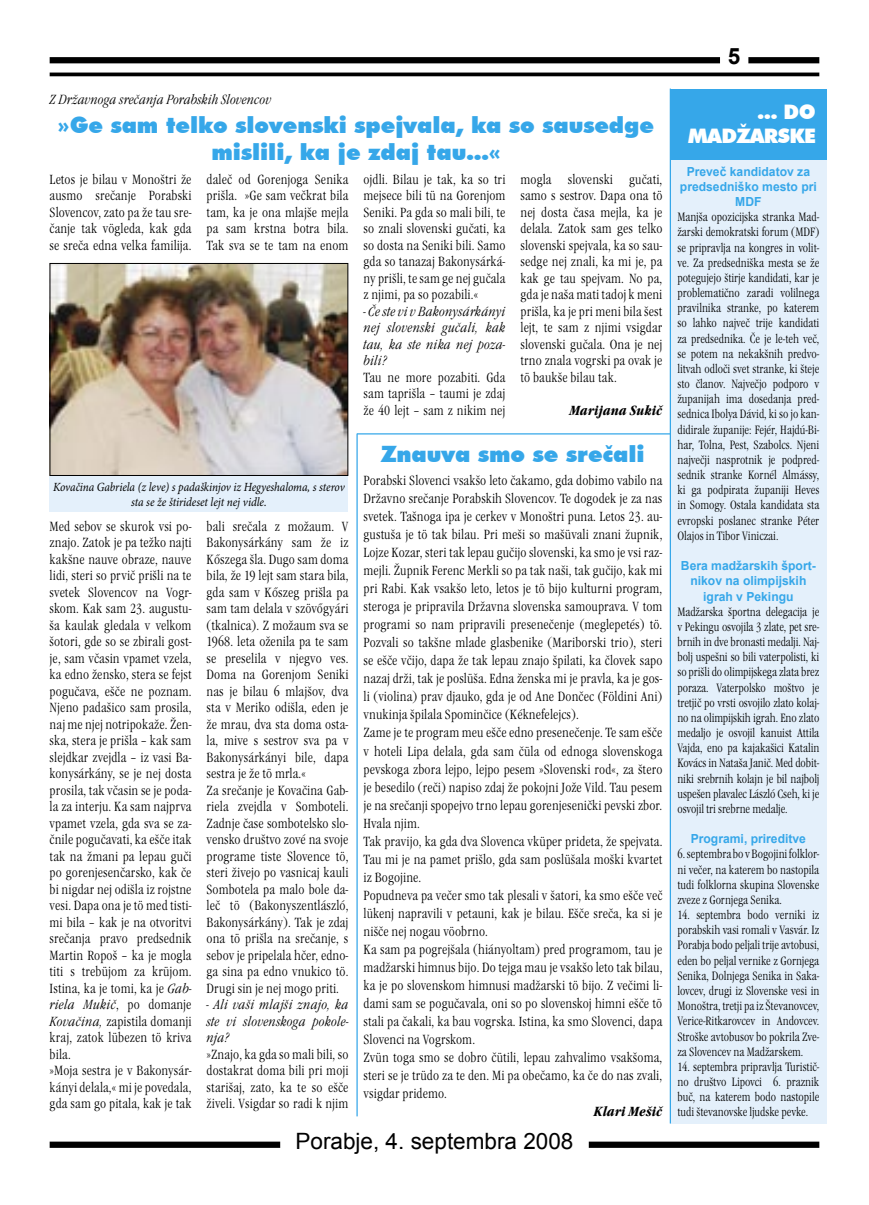
<style>
.page{position:relative;width:869px;height:1205px;background:#fff}
.page>*{position:absolute;margin:0;border:0;box-sizing:border-box;transform-origin:0 0}
.t1{font:900 22.5px/27px "Futura BT";color:#36a7e9;text-align:center}
.t2{font:22.5px "Arial";color:#000}
.t3{font:700 22.5px "Arial";color:#000}
.t4{font:900 20px/24px "Futura BT";letter-spacing:-.025em;color:#fff;text-align:right}
.t5{font:13.75px/16.5px "Garamond Itc TEE Ligh Cond";letter-spacing:.01em;color:#000;text-align:justify}
.t6{font:13.75px/16.5px "Garamond Itc TEE Ligh Cond Ital";letter-spacing:.01em;color:#000;text-align:justify}
.t7{font:italic 700 condensed 13.75px "Garamond Itc TEE";letter-spacing:.01em;color:#000}
.t8{font:12.5px/15.1px "Garamond Itc TEE Ligh Cond";color:#000;text-align:justify}
.t9{font:700 12.5px/15.1px "Arial";color:#36a7e9;text-align:center}
.t10{font:italic 12.5px/15px "Minion Pro";letter-spacing:-.005em;color:#000;text-align:center;scale:.9 1}
.s1{font-family:"Garamond Itc TEE Ligh Cond Ital"}
.s2{font-family:"Garamond Itc TEE Ligh Cond"}
</style>
<div class="page">
<div style="left:50px;top:1141px;width:230px;height:7px;background:#000"></div>
<div style="left:588px;top:1141px;width:231px;height:7px;background:#000"></div>
<hr style="left:50px;top:73px;width:769px;height:3px;background:#000">
<div style="left:748px;top:57px;width:71px;height:6px;background:#000"></div>
<div style="left:50px;top:57px;width:669px;height:6px;background:#000"></div>
<div style="left:670px;top:89px;width:156px;height:1034px;background:#e4f0fb"></div>
<div style="left:670px;top:89px;width:156px;height:70px;background:#36a7e9"></div>
<hr style="left:669px;top:89px;width:1px;height:1034px;background:#36a7e9">
<img style="left:52px;top:265px;width:294px;height:209px">
<div style="left:50px;top:263px;width:298px;height:213px;border:1px solid #000"></div>
<div style="left:50px;top:476px;width:298px;height:35px;background:#e4f0fb"></div>
<hr style="left:356px;top:433px;width:1px;height:683px;background:#36a7e9">
<hr style="left:357px;top:433px;width:313px;height:1px;background:#36a7e9">
<p class="t6" style="left:50px;top:92px;width:223px">Z Državnoga srečanja Porabskih Slovencov</p>
<h1 class="t1" style="left:58px;top:112px;width:597px">»Ge sam telko slovenski spejvala, ka so sausedge mislili, ka je zdaj tau…«</h1>
<p class="t5" style="left:50px;top:171px;width:143px">Letos je bilau v Monoštri že ausmo srečanje Porabski Slovencov, zato pa že tau sre&shy;čanje tak vögleda, kak gda se sreča edna velka familija.</p>
<p class="t5" style="left:206px;top:171px;width:143px">daleč od Gorenjoga Senika prišla. »Ge sam večkrat bila tam, ka je ona mlajše mejla pa sam krstna botra bila.<br>Tak sva se te tam na enom</p>
<p class="t10" style="left:53px;top:479px;width:325px">Kovačina Gabriela (z leve) s padaškinjov iz Hegyeshaloma, s sterov sta se že štirideset lejt nej vidle.</p>
<p class="t5" style="left:50px;top:518px;width:143px">Med sebov se skurok vsi po&shy;znajo. Zatok je pa težko najti kakšne nauve obraze, nauve lidi, steri so prvič prišli na te svetek Slovencov na Vogr&shy;skom. Kak sam 23. augustu&shy;ša kaulak gledala v velkom šotori, gde so se zbirali gost&shy;je, sam včasin vpamet vzela, ka edno žensko, stera se fejst pogučava, ešče ne poznam.<br>Njeno padašico sam prosila, naj me njej notripokaže. Žen&shy;ska, stera je prišla – kak sam slejdkar zvejdla – iz vasi Ba&shy;konysárkány, se je nej dosta prosila, tak včasin se je poda&shy;la za interju. Ka sam najprva vpamet vzela, gda sva se za&shy;čnile pogučavati, ka ešče itak tak na žmani pa lepau guči po gorenjesenčarsko, kak če bi nigdar nej odišla iz rojstne vesi. Dapa ona je tö med tisti&shy;mi bila – kak je na otvoritvi srečanja pravo predsednik Martin Ropoš – ka je mogla titi s trebüjom za krüjom.<br>Istina, ka je tomi, ka je <span class="s1">Gab-</span></p>
<p class="t6" style="left:50px;top:997px;width:143px">riela Mukič<span class="s2">, po domanje</span></p>
<p class="t5" style="left:50px;top:1013px;width:143px;text-align:left"><span class="s1">Kovačina,</span> zapistila domanji kraj, zatok lübezen tö kriva bila.<br>»Moja sestra je v Bakonysár&shy;kányi delala,« mi je povedala, gda sam go pitala, kak je tak</p>
<p class="t5" style="left:206px;top:518px;width:143px;text-align:left">bali srečala z možaum. V<br>Bakonysárkány sam že iz<br>Kőszega šla. Dugo sam doma bila, že 19 lejt sam stara bila, gda sam v Kőszeg prišla pa sam tam delala v szövőgyári (tkalnica). Z možaum sva se<br>1968. leta oženila pa te sam se preselila v njegvo ves.<br>Doma na Gorenjom Seniki nas je bilau 6 mlajšov, dva sta v Meriko odišla, eden je že mrau, dva sta doma osta&shy;la, mive s sestrov sva pa v<br>Bakonysárkányi bile, dapa sestra je že tö mrla.«<br>Za srečanje je Kovačina Gab&shy;riela zvejdla v Somboteli.<br>Zadnje čase sombotelsko slo&shy;vensko društvo zové na svoje programe tiste Slovence tö, steri živejo po vasnicaj kauli<br>Sombotela pa malo bole da&shy;leč tö (Bakonyszentlászló,<br>Bakonysárkány). Tak je zdaj ona tö prišla na srečanje, s sebov je pripelala hčer, edno&shy;ga sina pa edno vnukico tö.<br>Drugi sin je nej mogo priti.</p>
<p class="t6" style="left:206px;top:997px;width:143px">- Ali vaši mlajši znajo, ka ste vi slovenskoga pokole&shy;nja?</p>
<p class="t5" style="left:206px;top:1046px;width:143px">»Znajo, ka gda so mali bili, so dostakrat doma bili pri moji starišaj, zato, ka te so ešče živeli. Vsigdar so radi k njim</p>
<p class="t5" style="left:363px;top:171px;width:143px">ojdli. Bilau je tak, ka so tri mejsece bili tü na Gorenjom Seniki. Pa gda so mali bili, te so znali slovenski gučati, ka so dosta na Seniki bili. Samo gda so tanazaj Bakonysárká&shy;ny prišli, te sam ge nej gučala z njimi, pa so pozabili.«</p>
<p class="t6" style="left:363px;top:304px;width:143px">- Če ste vi v Bakonysárkányi nej slovenski gučali, kak tau, ka ste nika nej poza&shy;bili?</p>
<p class="t5" style="left:363px;top:369px;width:143px">Tau ne more pozabiti. Gda sam taprišla – taumi je zdaj že 40 lejt – sam z nikim nej</p>
<p class="t5" style="left:520px;top:171px;width:143px">mogla slovenski gučati, samo s sestrov. Dapa ona tö nej dosta časa mejla, ka je delala. Zatok sam ges telko slovenski spejvala, ka so sau&shy;sedge nej znali, ka mi je, pa kak ge tau spejvam. No pa, gda je naša mati tadoj k meni prišla, ka je pri meni bila šest lejt, te sam z njimi vsigdar slovenski gučala. Ona je nej trno znala vogrski pa ovak je tö baukše bilau tak.</p>
<p class="t7" style="left:569px;top:403px;width:94px">Marijana Sukič</p>
<h1 class="t1" style="left:381px;top:440px;width:265px">Znauva smo se srečali</h1>
<p class="t5" style="left:363px;top:471px;width:300px;line-height:18px;text-align:left">Porabski Slovenci vsakšo leto čakamo, gda dobimo vabilo na Državno srečanje Porabskih Slovencov. Te dogodek je za nas svetek. Tašnoga ipa je cerkev v Monoštri puna. Letos 23. au&shy;gustuša je tö tak bilau. Pri meši so mašüvali znani župnik, Lojze Kozar, steri tak lepau gučijo slovenski, ka smo je vsi raz&shy;mejli. Župnik Ferenc Merkli so pa tak naši, tak gučijo, kak mi pri Rabi. Kak vsakšo leto, letos je tö bijo kulturni program, steroga je pripravila Državna slovenska samouprava. V tom programi so nam pripravili presenečenje (meglepetés) tö.<br>Pozvali so takšne mlade glasbenike (Mariborski trio), steri se ešče včijo, dapa že tak lepau znajo špilati, ka človek sapo nazaj drži, tak je poslüša. Edna ženska mi je pravla, ka je gos&shy;li (violina) prav djauko, gda je od Ane Dončec (Földini Ani) vnukinja špilala Spominčice (Kéknefelejcs).<br>Zame je te program meu ešče edno presenečenje. Te sam ešče v hoteli Lipa delala, gda sam čüla od ednoga slovenskoga pevskoga zbora lejpo, lejpo pesem »Slovenski rod«, za štero je besedilo (reči) napiso zdaj že pokojni Jože Vild. Tau pesem je na srečanji spopejvo trno lepau gorenjesenički pevski zbor.<br>Hvala njim.<br>Tak pravijo, ka gda dva Slovenca vküper prideta, že spejvata.<br>Tau mi je na pamet prišlo, gda sam poslüšala moški kvartet iz Bogojine.<br>Popudneva pa večer smo tak plesali v šatori, ka smo ešče več lükenj napravili v petauni, kak je bilau. Ešče sreča, ka si je nišče nej nogau vöobrno.<br>Ka sam pa pogrejšala (hiányoltam) pred programom, tau je madžarski himnus bijo. Do tejga mau je vsakšo leto tak bilau, ka je po slovenskom himnusi madžarski tö bijo. Z večimi li&shy;dami sam se pogučavala, oni so po slovenskoj himni ešče tö stali pa čakali, ka bau vogrska. Istina, ka smo Slovenci, dapa Slovenci na Vogrskom.<br>Zvün toga smo se dobro čütili, lepau zahvalimo vsakšoma, steri se je trüdo za te den. Mi pa obečamo, ka če do nas zvali, vsigdar pridemo.</p>
<p class="t7" style="left:593px;top:1104px;width:70px">Klari Mešič</p>
<h1 class="t2" style="left:295px;top:1126px;width:279px">Porabje, 4. septembra 2008</h1>
<h1 class="t3" style="left:727px;top:41px;width:14px">5</h1>
<h2 class="t4" style="left:687px;top:100px;width:129px">… DO<br>MADŽARSKE</h2>
<p class="t9" style="left:679px;top:164px;width:138px">Preveč kandidatov za predsedniško mesto pri<br>MDF</p>
<p class="t8" style="left:677px;top:210px;width:143px">Manjša opozicijska stranka Mad&shy;žarski demokratski forum (MDF) se pripravlja na kongres in volit&shy;ve. Za predsedniška mesta se že potegujejo štirje kandidati, kar je problematično zaradi volilnega pravilnika stranke, po katerem so lahko največ trije kandidati za predsednika. Če je le-teh več, se potem na nekakšnih predvo&shy;litvah odloči svet stranke, ki šteje sto članov. Največjo podporo v županijah ima dosedanja pred&shy;sednica Ibolya Dávid, ki so jo kan&shy;didirale županije: Fejér, Hajdú-Bi&shy;har, Tolna, Pest, Szabolcs. Njeni največji nasprotnik je podpred&shy;sednik stranke Kornél Almássy, ki ga podpirata županiji Heves in Somogy. Ostala kandidata sta evropski poslanec stranke Péter Olajos in Tibor Viniczai.</p>
<p class="t9" style="left:680px;top:559px;width:136px">Bera madžarskih šport&shy;nikov na olimpijskih igrah v Pekingu</p>
<p class="t8" style="left:677px;top:604px;width:143px">Madžarska športna delegacija je v Pekingu osvojila 3 zlate, pet sre&shy;brnih in dve bronasti medalji. Naj&shy;bolj uspešni so bili vaterpolisti, ki so prišli do olimpijskega zlata brez poraza. Vaterpolsko moštvo je tretjič po vrsti osvojilo zlato kolaj&shy;no na olimpijskih igrah. Eno zlato medaljo je osvojil kanuist Attila Vajda, eno pa kajakašici Katalin Kovács in Nataša Janič. Med dobit&shy;niki srebrnih kolajn je bil najbolj uspešen plavalec László Cseh, ki je osvojil tri srebrne medalje.</p>
<p class="t9" style="left:690px;top:832px;width:117px">Programi, prireditve</p>
<p class="t8" style="left:677px;top:847px;width:143px">6. septembra bo v Bogojini folklor&shy;ni večer, na katerem bo nastopila tudi folklorna skupina Slovenske zveze z Gornjega Senika.</p>
<p class="t8" style="left:677px;top:907px;width:143px">14. septembra bodo verniki iz porabskih vasi romali v Vasvár. Iz Porabja bodo peljali trije avtobusi, eden bo peljal vernike z Gornjega Senika, Dolnjega Senika in Saka&shy;lovcev, drugi iz Slovenske vesi in Monoštra, tretji pa iz Števanovcev, Verice-Ritkarovcev in Andovcev.<br>Stroške avtobusov bo pokrila Zve&shy;za Slovencev na Madžarskem.</p>
<p class="t8" style="left:677px;top:1059px;width:143px">14. septembra pripravlja Turistič&shy;no društvo Lipovci 6. praznik buč, na katerem bodo nastopile tudi števanovske ljudske pevke.</p>
</div>
